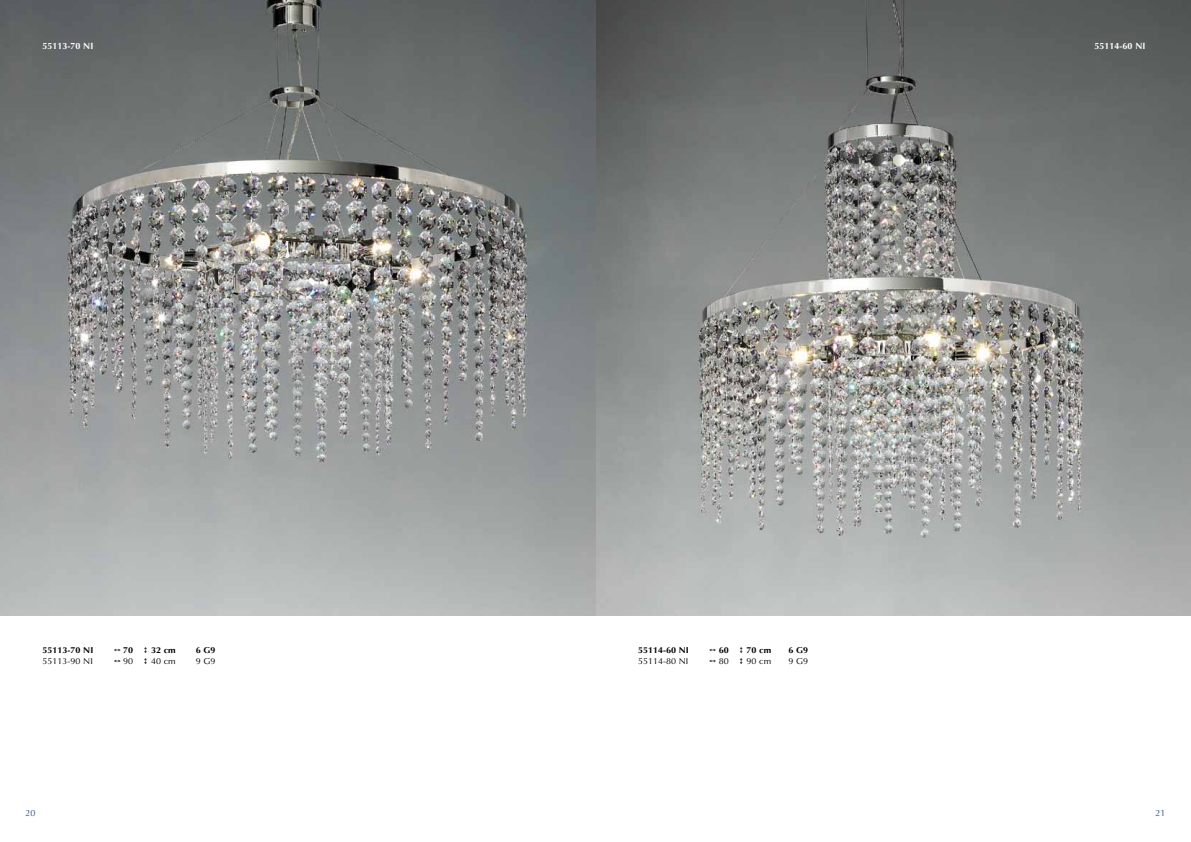
<style>
.page{position:relative;width:1191px;height:842px;background:#fff}
.page>*{position:absolute;margin:0;border:0;box-sizing:border-box;transform-origin:0 0}
.t1{font:700 9px "Optima";color:#fff}
.t2{font:9px "Optima";color:#2d4f84}
.t3{font:700 8.6px "Optima";color:#000;scale:1.05 1}
.t4{font:8.6px "Optima";color:#000;scale:1.05 1}
</style>
<div class="page">
<img style="left:595px;top:0;width:596px;height:615px">
<svg style="left:0;top:0;width:595px;height:615px;background:#8d8f8f"></svg>
<p class="t1" style="left:43px;top:41px;width:52px">55113-70 NI</p>
<p class="t3" style="left:43px;top:645px;width:50px">55113-70 NI</p>
<p class="t3" style="left:123px;top:645px;width:52px">70 ✓ 32 cm</p>
<p class="t3" style="left:196px;top:645px;width:20px">6 G9</p>
<p class="t4" style="left:43px;top:656px;width:49px">55113-90 NI</p>
<p class="t4" style="left:123px;top:656px;width:52px">90 ✓ 40 cm</p>
<p class="t4" style="left:196px;top:656px;width:20px">9 G9</p>
<p class="t3" style="left:638px;top:645px;width:50px">55114-60 NI</p>
<p class="t3" style="left:718px;top:645px;width:52px">60 ✓ 70 cm</p>
<p class="t3" style="left:788px;top:645px;width:20px">6 G9</p>
<p class="t4" style="left:638px;top:656px;width:49px">55114-80 NI</p>
<p class="t4" style="left:718px;top:656px;width:52px">80 ✓ 90 cm</p>
<p class="t4" style="left:788px;top:656px;width:20px">9 G9</p>
<p class="t1" style="left:1094px;top:41px;width:52px">55114-60 NI</p>
<p class="t2" style="left:26px;top:808px;width:12px">20</p>
<p class="t2" style="left:1155px;top:808px;width:12px">21</p>
</div>
